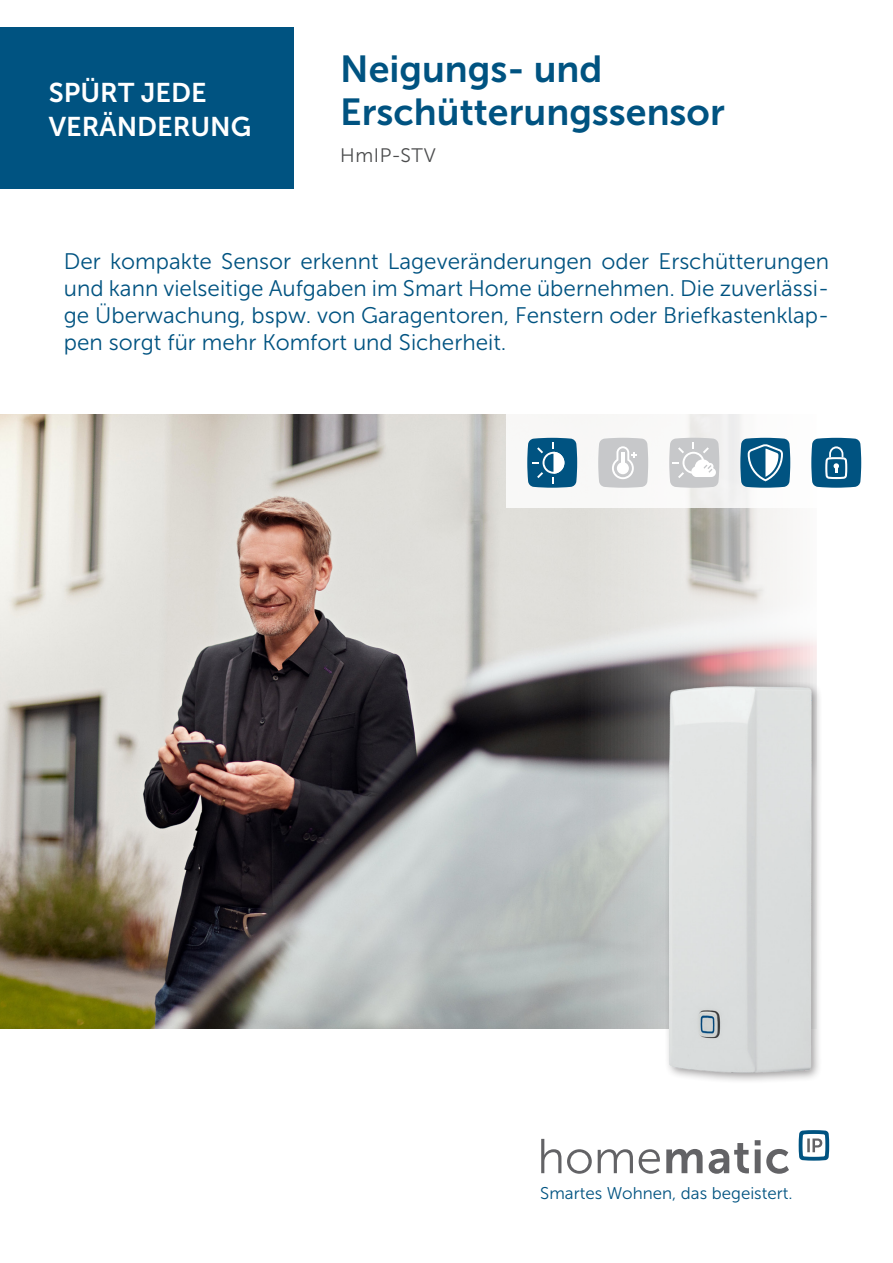
<style>
.page{position:relative;width:893px;height:1263px;background:#fff}
.page>*{position:absolute;margin:0;border:0;box-sizing:border-box;transform-origin:0 0}
.Headline{font:37.5px/43.5px "Museo Sans 700";color:#005381}
.Kastentext{font:27px/34.5px "Museo Sans 700";color:#fff}
.Fließtext_Deckblatt{font:22.5px/27px "Museo Sans 300";color:#005381;text-align:justify}
.Subheadline{font:19.5px "Museo Sans 300";letter-spacing:.03em;color:#4b4c4d}
.t1{font:16.95px "Museo Sans 300";color:#005381}
</style>
<div class="page">
<img style="left:0;top:414px;width:817px;height:614px">
<div style="left:506px;top:402px;width:387px;height:105px;background:#faf9f8"></div>
<div style="left:0;top:27px;width:294px;height:162px;background:#005381"></div>
<svg style="left:541px;top:1139px;width:248px;height:35px"></svg>
<svg style="left:799px;top:1130px;width:30px;height:31px"></svg>
<svg style="left:527px;top:438px;width:50px;height:50px;background:#2d7197"></svg>
<svg style="left:669px;top:438px;width:50px;height:50px"></svg>
<svg style="left:811px;top:438px;width:50px;height:50px;background:#256c93"></svg>
<svg style="left:598px;top:438px;width:50px;height:50px;background:#cfd0d2"></svg>
<hr style="left:621px;top:452px;width:4px;height:12px;background:#fff">
<svg style="left:740px;top:438px;width:50px;height:50px"></svg>
<div style="left:664px;top:681px;width:158px;height:403px;background:#231f20;opacity:.45"></div>
<img style="left:669px;top:687px;width:142px;height:385px">
<p class="Kastentext" style="left:49px;top:75px;width:204px">SPÜRT JEDE<br>VERÄNDERUNG</p>
<p class="Headline" style="left:340px;top:47px;width:386px">Neigungs- und<br>Erschütterungssensor</p>
<p class="Subheadline" style="left:340px;top:145px;width:97px">HmIP-STV</p>
<p class="Fließtext_Deckblatt" style="left:64px;top:248px;width:767px">Der kompakte Sensor erkennt Lageveränderungen oder Erschütterungen und kann vielseitige Aufgaben im Smart Home übernehmen. Die zuverlässi&shy;ge Überwachung, bspw. von Garagentoren, Fenstern oder Briefkastenklap&shy;pen sorgt für mehr Komfort und Sicherheit.</p>
<p class="t1" style="left:540px;top:1184px;width:254px">Smartes Wohnen, das begeistert.</p>
</div>
